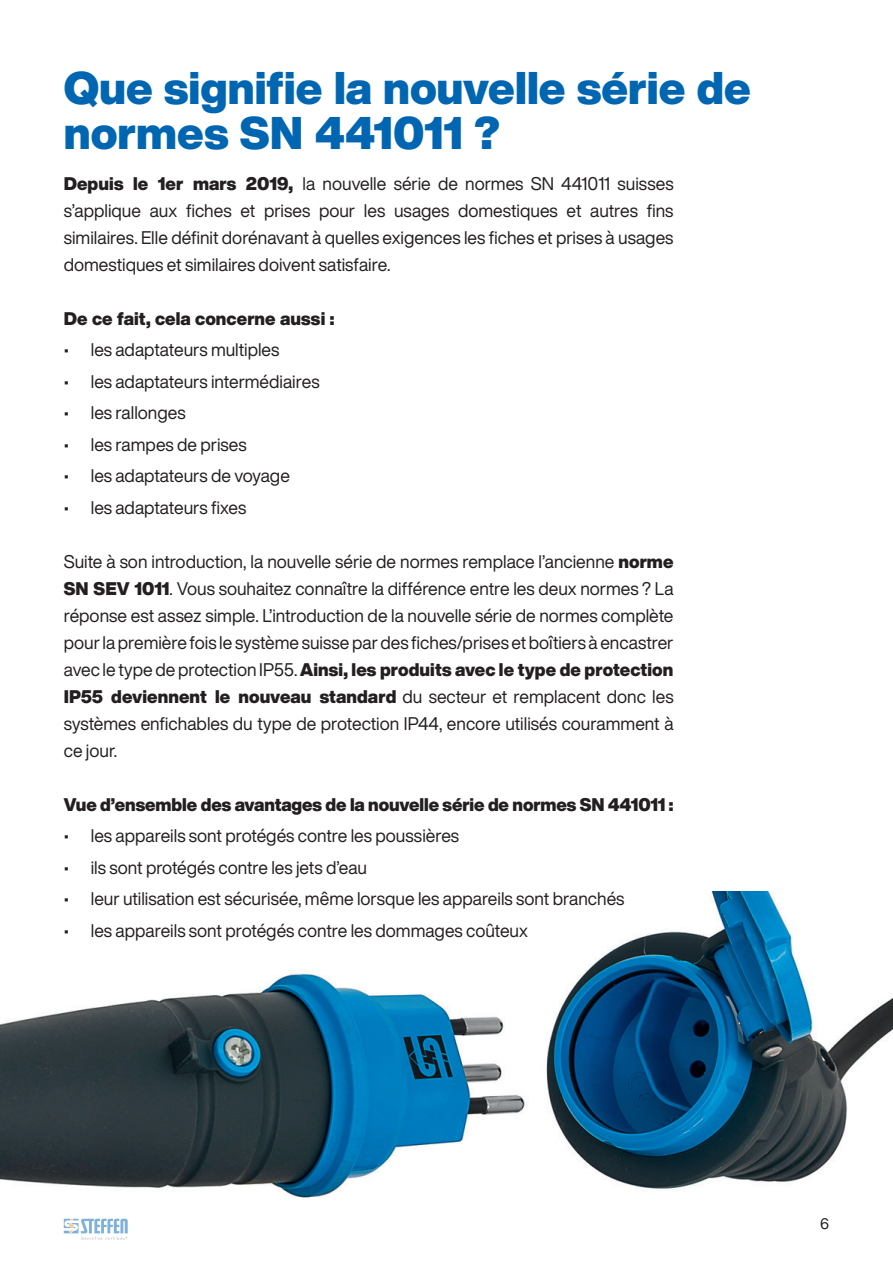
<style>
.page{position:relative;width:893px;height:1263px;background:#fff}
.page>*{position:absolute;margin:0;border:0;box-sizing:border-box;transform-origin:0 0}
.t1{font:900 45px/45px "Helvetica Now Display";color:#0166b2}
.t2{font:18px/27px "Helvetica Now Display";color:#231f20;text-align:justify}
.t3{font:900 18px "Helvetica Now Display";letter-spacing:-.005em;color:#231f20}
.t4{font:15px "Helvetica Now Display";color:#231f20}
.s1{font-weight:900}
</style>
<div class="page">
<svg style="left:64px;top:1219px;width:64px;height:21px"></svg>
<img style="left:0;top:892px;width:893px;height:306px">
<h1 class="t1" style="left:64px;top:66px;width:689px">Que signifie la nouvelle série de normes SN 441011 ?</h1>
<p class="t2" style="left:64px;top:170px;width:611px"><span class="s1">Depuis le 1er mars 2019,</span> la nouvelle série de normes SN 441011 suisses s’applique aux fiches et prises pour les usages domestiques et autres fins similaires. Elle définit dorénavant à quelles exigences les fiches et prises à usages domestiques et similaires doivent satisfaire.</p>
<p class="t3" style="left:64px;top:306px;width:272px">De ce fait, cela concerne aussi :</p>
<p class="t2" style="left:64px;top:336px;width:217px">• les adaptateurs multiples</p>
<p class="t2" style="left:64px;top:368px;width:257px">• les adaptateurs intermédiaires</p>
<p class="t2" style="left:64px;top:399px;width:123px">• les rallonges</p>
<p class="t2" style="left:64px;top:431px;width:184px">• les rampes de prises</p>
<p class="t2" style="left:64px;top:462px;width:228px">• les adaptateurs de voyage</p>
<p class="t2" style="left:64px;top:494px;width:184px">• les adaptateurs fixes</p>
<p class="t2" style="left:64px;top:548px;width:611px">Suite à son introduction, la nouvelle série de normes remplace l’ancienne <span class="s1">norme SN SEV 1011</span>. Vous souhaitez connaître la différence entre les deux normes ? La réponse est assez simple. L’introduction de la nouvelle série de normes complète pour la première fois le système suisse par des fiches/prises et boîtiers à encastrer avec le type de protection IP55. <span class="s1">Ainsi, les produits avec le type de protection IP55 deviennent le nouveau standard</span> du secteur et remplacent donc les systèmes enfichables du type de protection IP44, encore utilisés couramment à ce jour.</p>
<p class="t3" style="left:64px;top:792px;width:611px">Vue d’ensemble des avantages de la nouvelle série de normes SN 441011 :</p>
<p class="t2" style="left:64px;top:822px;width:397px">• les appareils sont protégés contre les poussières</p>
<p class="t2" style="left:64px;top:854px;width:305px">• ils sont protégés contre les jets d’eau</p>
<p class="t2" style="left:64px;top:885px;width:562px">• leur utilisation est sécurisée, même lorsque les appareils sont branchés</p>
<p class="t2" style="left:64px;top:917px;width:466px">• les appareils sont protégés contre les dommages coûteux</p>
<p class="t4" style="left:820px;top:1214px;width:11px">6</p>
</div>
